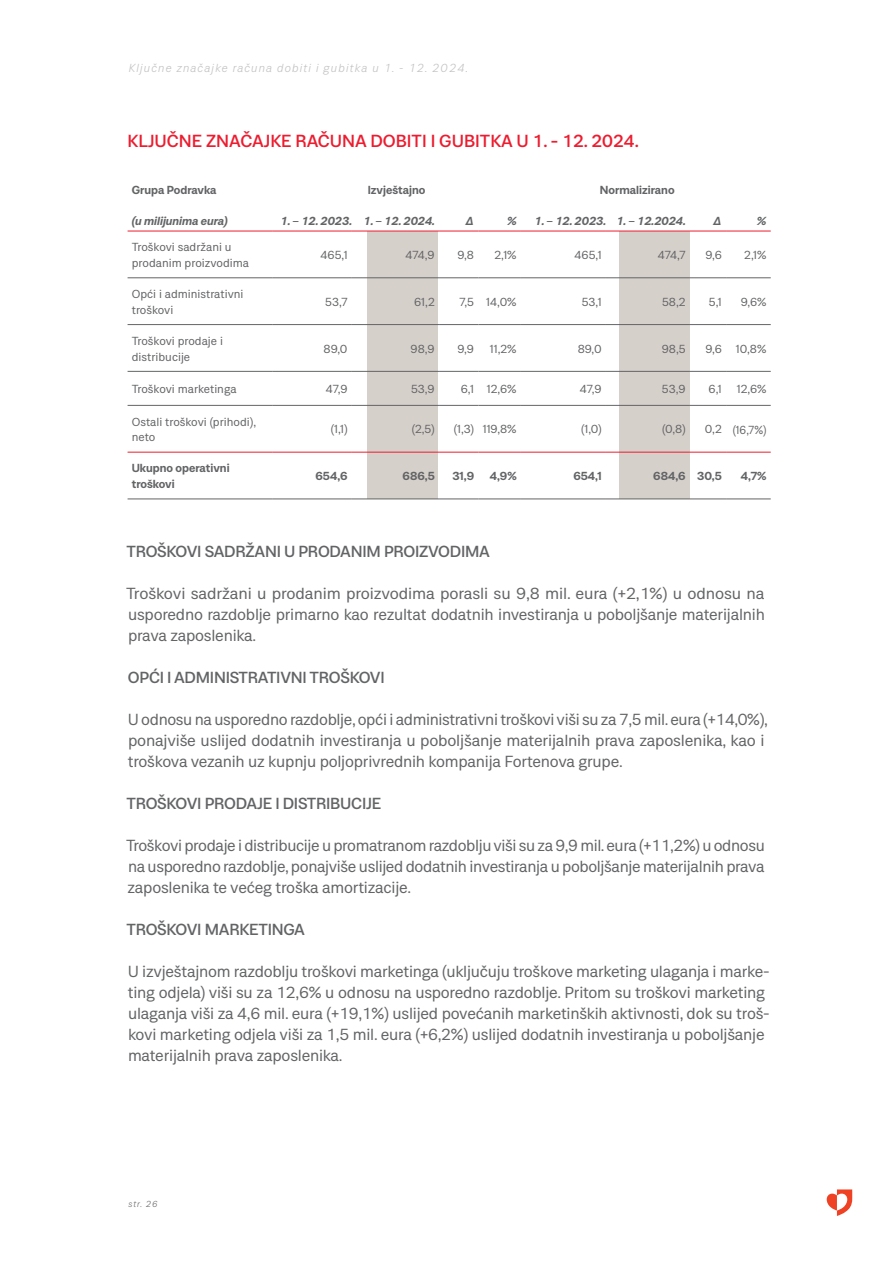
<style>
.page{position:relative;width:893px;height:1263px;background:#fff}
.page>*{position:absolute;margin:0;border:0;box-sizing:border-box;transform-origin:0 0}
.t1{font:500 18px "Podravka Sans";color:#ed1c2f}
.t2{font:16.5px/21px "Podravka Sans";letter-spacing:-.015em;color:#636466;text-align:justify}
.t3{font:500 16.5px "Podravka Sans";letter-spacing:-.015em;color:#636466}
.t4{font:12px/15.8px "Podravka Sans";color:#636466}
.t5{font:700 12px/15.8px "Podravka Sans";color:#636466}
.t6{font:italic 700 12px "Podravka Sans";color:#636466}
.t7{font:italic 300 12px "Podravka Sans";letter-spacing:.1em;color:#c1c1c1}
.t8{font:italic 300 9px "Podravka Sans";color:#646464}
</style>
<div class="page">
<div style="left:367px;top:231px;width:71px;height:268px;background:#d6d0cb"></div>
<div style="left:619px;top:231px;width:70px;height:268px;background:#d6d0cb"></div>
<hr style="left:128px;top:278px;width:144px;height:1px;background:#636466">
<hr style="left:272px;top:278px;width:80px;height:1px;background:#636466">
<hr style="left:352px;top:278px;width:87px;height:1px;background:#636466">
<hr style="left:439px;top:278px;width:39px;height:1px;background:#636466">
<hr style="left:478px;top:278px;width:43px;height:1px;background:#636466">
<hr style="left:521px;top:278px;width:85px;height:1px;background:#636466">
<hr style="left:606px;top:278px;width:84px;height:1px;background:#636466">
<hr style="left:690px;top:278px;width:36px;height:1px;background:#636466">
<hr style="left:726px;top:278px;width:45px;height:1px;background:#636466">
<hr style="left:128px;top:324px;width:144px;height:1px;background:#636466">
<hr style="left:272px;top:324px;width:80px;height:1px;background:#636466">
<hr style="left:352px;top:324px;width:87px;height:1px;background:#636466">
<hr style="left:439px;top:324px;width:39px;height:1px;background:#636466">
<hr style="left:478px;top:324px;width:43px;height:1px;background:#636466">
<hr style="left:521px;top:324px;width:85px;height:1px;background:#636466">
<hr style="left:606px;top:324px;width:84px;height:1px;background:#636466">
<hr style="left:690px;top:324px;width:36px;height:1px;background:#636466">
<hr style="left:726px;top:324px;width:45px;height:1px;background:#636466">
<hr style="left:128px;top:371px;width:144px;height:1px;background:#636466">
<hr style="left:272px;top:371px;width:80px;height:1px;background:#636466">
<hr style="left:352px;top:371px;width:87px;height:1px;background:#636466">
<hr style="left:439px;top:371px;width:39px;height:1px;background:#636466">
<hr style="left:478px;top:371px;width:43px;height:1px;background:#636466">
<hr style="left:521px;top:371px;width:85px;height:1px;background:#636466">
<hr style="left:606px;top:371px;width:84px;height:1px;background:#636466">
<hr style="left:690px;top:371px;width:36px;height:1px;background:#636466">
<hr style="left:726px;top:371px;width:45px;height:1px;background:#636466">
<hr style="left:128px;top:405px;width:144px;height:1px;background:#636466">
<hr style="left:272px;top:405px;width:80px;height:1px;background:#636466">
<hr style="left:352px;top:405px;width:87px;height:1px;background:#636466">
<hr style="left:439px;top:405px;width:39px;height:1px;background:#636466">
<hr style="left:478px;top:405px;width:43px;height:1px;background:#636466">
<hr style="left:521px;top:405px;width:85px;height:1px;background:#636466">
<hr style="left:606px;top:405px;width:84px;height:1px;background:#636466">
<hr style="left:690px;top:405px;width:36px;height:1px;background:#636466">
<hr style="left:726px;top:405px;width:45px;height:1px;background:#636466">
<hr style="left:128px;top:231px;width:144px;height:1px;background:#ed1c2f">
<hr style="left:272px;top:231px;width:80px;height:1px;background:#ed1c2f">
<hr style="left:352px;top:231px;width:87px;height:1px;background:#ed1c2f">
<hr style="left:439px;top:231px;width:39px;height:1px;background:#ed1c2f">
<hr style="left:478px;top:231px;width:43px;height:1px;background:#ed1c2f">
<hr style="left:521px;top:231px;width:85px;height:1px;background:#ed1c2f">
<hr style="left:606px;top:231px;width:84px;height:1px;background:#ed1c2f">
<hr style="left:690px;top:231px;width:36px;height:1px;background:#ed1c2f">
<hr style="left:726px;top:231px;width:45px;height:1px;background:#ed1c2f">
<hr style="left:128px;top:452px;width:144px;height:1px;background:#ed1c2f">
<hr style="left:272px;top:452px;width:80px;height:1px;background:#ed1c2f">
<hr style="left:352px;top:452px;width:87px;height:1px;background:#ed1c2f">
<hr style="left:439px;top:452px;width:39px;height:1px;background:#ed1c2f">
<hr style="left:478px;top:452px;width:43px;height:1px;background:#ed1c2f">
<hr style="left:521px;top:452px;width:85px;height:1px;background:#ed1c2f">
<hr style="left:606px;top:452px;width:84px;height:1px;background:#ed1c2f">
<hr style="left:690px;top:452px;width:36px;height:1px;background:#ed1c2f">
<hr style="left:726px;top:452px;width:45px;height:1px;background:#ed1c2f">
<hr style="left:128px;top:499px;width:144px;height:1px;background:#636466">
<hr style="left:272px;top:499px;width:80px;height:1px;background:#636466">
<hr style="left:352px;top:499px;width:87px;height:1px;background:#636466">
<hr style="left:439px;top:499px;width:39px;height:1px;background:#636466">
<hr style="left:478px;top:499px;width:43px;height:1px;background:#636466">
<hr style="left:521px;top:499px;width:85px;height:1px;background:#636466">
<hr style="left:606px;top:499px;width:84px;height:1px;background:#636466">
<hr style="left:690px;top:499px;width:36px;height:1px;background:#636466">
<hr style="left:726px;top:499px;width:45px;height:1px;background:#636466">
<svg style="left:827px;top:1189px;width:25px;height:27px"></svg>
<p class="t7" style="left:129px;top:61px;width:341px">Ključne značajke računa dobiti i gubitka u 1. - 12. 2024.</p>
<p class="t1" style="left:128px;top:130px;width:513px">KLJUČNE ZNAČAJKE RAČUNA DOBITI I GUBITKA U 1. - 12. 2024.</p>
<p class="t5" style="left:132px;top:181px;width:86px">Grupa Podravka</p>
<p class="t5" style="left:368px;top:181px;width:59px">Izvještajno</p>
<p class="t5" style="left:600px;top:181px;width:76px">Normalizirano</p>
<p class="t6" style="left:132px;top:213px;width:97px">(u milijunima eura)</p>
<p class="t6" style="left:281px;top:213px;width:156px">1. – 12. 2023. 1. – 12. 2024.</p>
<p class="t6" style="left:466px;top:213px;width:10px">Δ</p>
<p class="t6" style="left:507px;top:213px;width:11px">%</p>
<p class="t6" style="left:535px;top:213px;width:153px">1. – 12. 2023. 1. – 12.2024.</p>
<p class="t6" style="left:713px;top:213px;width:10px">Δ</p>
<p class="t6" style="left:757px;top:213px;width:11px">%</p>
<p class="t4" style="left:132px;top:239px;width:119px">Troškovi sadržani u prodanim proizvodima</p>
<p class="t4" style="left:321px;top:247px;width:29px">465,1</p>
<p class="t4" style="left:406px;top:247px;width:31px">474,9</p>
<p class="t4" style="left:457px;top:247px;width:18px">9,8</p>
<p class="t4" style="left:494px;top:247px;width:24px">2,1%</p>
<p class="t4" style="left:575px;top:247px;width:29px">465,1</p>
<p class="t4" style="left:658px;top:247px;width:29px">474,7</p>
<p class="t4" style="left:705px;top:247px;width:18px">9,6</p>
<p class="t4" style="left:744px;top:247px;width:24px">2,1%</p>
<p class="t4" style="left:132px;top:286px;width:113px">Opći i administrativni troškovi</p>
<p class="t4" style="left:325px;top:294px;width:24px">53,7</p>
<p class="t4" style="left:414px;top:294px;width:22px">61,2</p>
<p class="t4" style="left:460px;top:294px;width:59px">7,5 14,0%</p>
<p class="t4" style="left:582px;top:294px;width:21px">53,1</p>
<p class="t4" style="left:662px;top:294px;width:25px">58,2</p>
<p class="t4" style="left:709px;top:294px;width:14px">5,1</p>
<p class="t4" style="left:741px;top:294px;width:27px">9,6%</p>
<p class="t4" style="left:132px;top:332px;width:93px">Troškovi prodaje i distribucije</p>
<p class="t4" style="left:324px;top:340px;width:26px">89,0</p>
<p class="t4" style="left:411px;top:340px;width:26px">98,9</p>
<p class="t4" style="left:457px;top:340px;width:18px">9,9</p>
<p class="t4" style="left:490px;top:340px;width:28px">11,2%</p>
<p class="t4" style="left:578px;top:340px;width:26px">89,0</p>
<p class="t4" style="left:662px;top:340px;width:25px">98,5</p>
<p class="t4" style="left:705px;top:340px;width:63px">9,6 10,8%</p>
<p class="t4" style="left:132px;top:381px;width:106px">Troškovi marketinga</p>
<p class="t4" style="left:326px;top:381px;width:23px">47,9</p>
<p class="t4" style="left:411px;top:381px;width:25px">53,9</p>
<p class="t4" style="left:461px;top:381px;width:57px">6,1 12,6%</p>
<p class="t4" style="left:580px;top:381px;width:23px">47,9</p>
<p class="t4" style="left:662px;top:381px;width:25px">53,9</p>
<p class="t4" style="left:709px;top:381px;width:59px">6,1 12,6%</p>
<p class="t4" style="left:132px;top:413px;width:126px">Ostali troškovi (prihodi), neto</p>
<p class="t4" style="left:331px;top:421px;width:18px">(1,1)</p>
<p class="t4" style="left:412px;top:421px;width:25px">(2,5)</p>
<p class="t4" style="left:454px;top:421px;width:64px">(1,3) 119,8%</p>
<p class="t4" style="left:581px;top:421px;width:22px">(1,0)</p>
<p class="t4" style="left:662px;top:421px;width:25px">(0,8)</p>
<p class="t4" style="left:705px;top:421px;width:63px">0,2 (16,7%)</p>
<p class="t5" style="left:132px;top:460px;width:99px">Ukupno operativni troškovi</p>
<p class="t5" style="left:315px;top:468px;width:34px">654,6</p>
<p class="t5" style="left:403px;top:468px;width:34px">686,5</p>
<p class="t5" style="left:452px;top:468px;width:23px">31,9</p>
<p class="t5" style="left:490px;top:468px;width:28px">4,9%</p>
<p class="t5" style="left:573px;top:468px;width:30px">654,1</p>
<p class="t5" style="left:653px;top:468px;width:70px">684,6 30,5</p>
<p class="t5" style="left:741px;top:468px;width:27px">4,7%</p>
<p class="t3" style="left:126px;top:541px;width:365px">TROŠKOVI SADRŽANI U PRODANIM PROIZVODIMA</p>
<p class="t2" style="left:126px;top:582px;width:640px">Troškovi sadržani u prodanim proizvodima porasli su 9,8 mil. eura (+2,1%) u odnosu na usporedno razdoblje primarno kao rezultat dodatnih investiranja u poboljšanje materijalnih prava zaposlenika.</p>
<p class="t3" style="left:128px;top:667px;width:258px">OPĆI I ADMINISTRATIVNI TROŠKOVI</p>
<p class="t2" style="left:128px;top:708px;width:642px;text-align:left">U odnosu na usporedno razdoblje, opći i administrativni troškovi viši su za 7,5 mil. eura (+14,0%), ponajviše uslijed dodatnih investiranja u poboljšanje materijalnih prava zaposlenika, kao i troškova vezanih uz kupnju poljoprivrednih kompanija Fortenova grupe.</p>
<p class="t3" style="left:126px;top:793px;width:256px">TROŠKOVI PRODAJE I DISTRIBUCIJE</p>
<p class="t2" style="left:126px;top:834px;width:640px">Troškovi prodaje i distribucije u promatranom razdoblju viši su za 9,9 mil. eura (+11,2%) u odnosu na usporedno razdoblje, ponajviše uslijed dodatnih investiranja u poboljšanje materijalnih prava zaposlenika te većeg troška amortizacije.</p>
<p class="t3" style="left:126px;top:919px;width:180px">TROŠKOVI MARKETINGA</p>
<p class="t2" style="left:128px;top:960px;width:643px;text-align:left">U izvještajnom razdoblju troškovi marketinga (uključuju troškove marketing ulaganja i marke&shy;ting odjela) viši su za 12,6% u odnosu na usporedno razdoblje. Pritom su troškovi marketing ulaganja viši za 4,6 mil. eura (+19,1%) uslijed povećanih marketinških aktivnosti, dok su troš&shy;kovi marketing odjela viši za 1,5 mil. eura (+6,2%) uslijed dodatnih investiranja u poboljšanje materijalnih prava zaposlenika.</p>
<p class="t8" style="left:129px;top:1198px;width:30px">str. 26</p>
</div>
